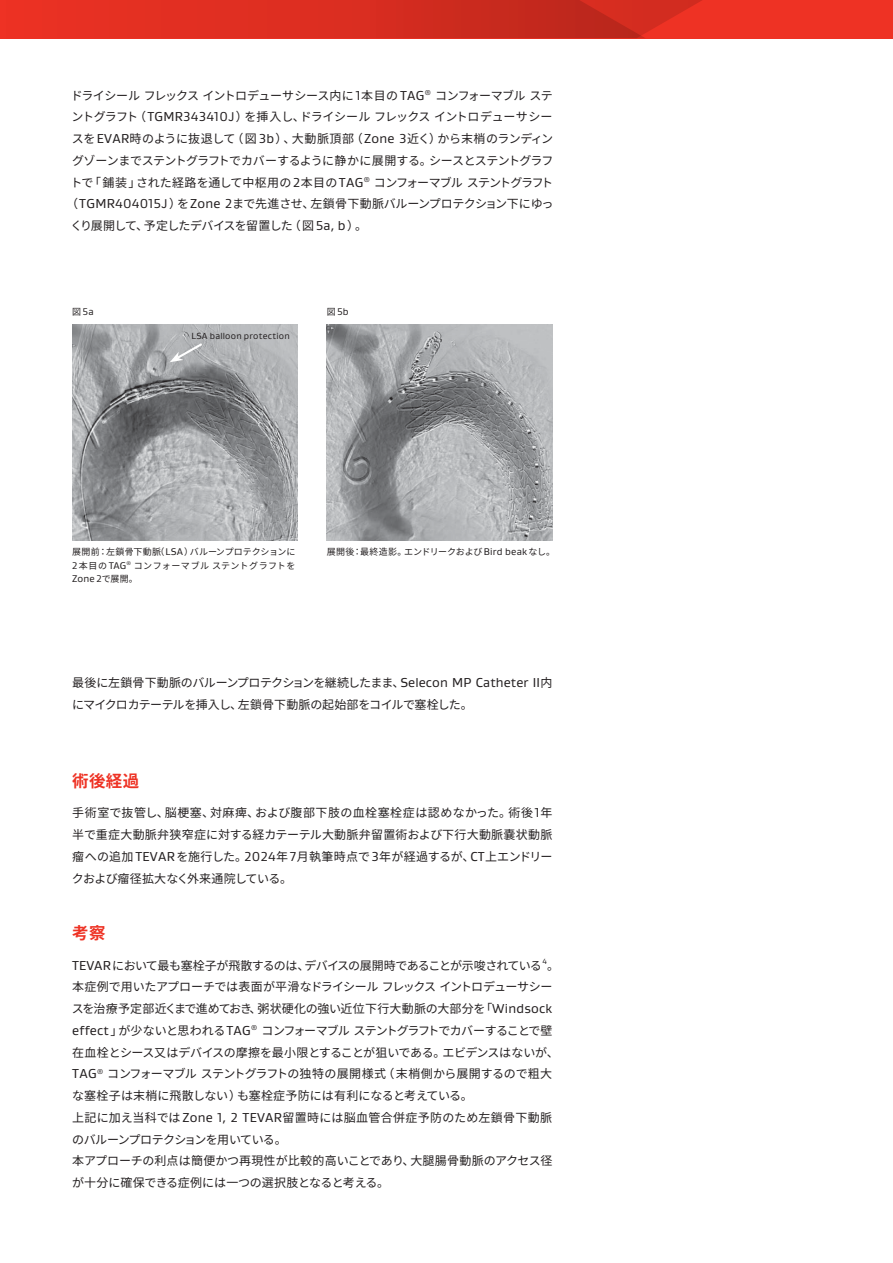
<style>
.page{position:relative;width:893px;height:1263px;background:#fff}
.page>*{position:absolute;margin:0;border:0;box-sizing:border-box;transform-origin:0 0}
.t1{font:700 16.5px "Noto Sans CJ Kjp";letter-spacing:.02em;color:#ee3224}
.t2{font:12px/21.8px "Noto Sans CJ Kjp";letter-spacing:-.025em;color:#231f20}
.t3{font:12px "Noto Sans CJ Kjp";letter-spacing:-.05em;color:#231f20}
.t4{font:12px "Noto Sans CJ Kjp";letter-spacing:-.06em;color:#231f20}
.t5{font:9.9px "Gore Gustan";letter-spacing:.005em;color:#231f20}
.t6{font:9.15px "Gore Gustan";letter-spacing:.03em;color:#231f20}
.t7{font:9px "Noto Sans CJ Kjp";letter-spacing:-.02em;color:#231f20}
.t8{font:9px "Noto Sans CJ Kjp";letter-spacing:.025em;color:#231f20}
.t9{font:9px "Noto Sans CJ Kjp";letter-spacing:.055em;color:#231f20}
.t10{font:7.65px "Gore Gustan";color:#231f20}
.s1{font-family:"Gore Gustan";font-size:13.2px}
.s2{font-family:"Noto Sans CJ Kjp";font-size:9px}
.s3{font-family:"Gore Gustan";font-size:9.9px}
</style>
<div class="page">
<div style="left:0;top:0;width:893px;height:38px;background:#ee3224"></div>
<svg style="left:145px;top:0;width:557px;height:38px"></svg>
<img style="left:327px;top:324px;width:225px;height:217px">
<img style="left:72px;top:324px;width:226px;height:217px">
<svg style="left:170px;top:341px;width:35px;height:21px"></svg>
<p class="t2" style="left:71px;top:85px;width:483px">ドライシールフレックスイントロデューサシース内に <span class="s1">1</span>本目の <span class="s1">TAG</span><sup>®</sup> コンフォーマブルステ</p>
<p class="t2" style="left:72px;top:106px;width:482px">ントグラフト（<span class="s1">TGMR343410</span>J）を挿入し、ドライシールフレックスイントロデューサシー</p>
<p class="t2" style="left:72px;top:128px;width:483px">スを<span class="s1">EVAR</span>時のように抜退して（図 <span class="s1">3b</span>）、大動脈頂部（<span class="s1">Zone 3</span>近く）から末梢のランディン</p>
<p class="t2" style="left:72px;top:150px;width:483px">グゾーンまでステントグラフトでカバーするように静かに展開する。シースとステントグラフ</p>
<p class="t2" style="left:70px;top:172px;width:484px">トで「鋪装」された経路を通して中枢用の<span class="s1">2</span>本目の<span class="s1">TAG</span><sup>®</sup> コンフォーマブルステントグラフト</p>
<p class="t2" style="left:66px;top:193px;width:489px">（<span class="s1">TGMR404015</span>J）を<span class="s1">Zone 2</span>まで先進させ、左鎖骨下動脈バルーンプロテクション下にゆっ</p>
<p class="t4" style="left:71px;top:219px;width:298px">くり展開して、予定したデバイスを留置した（図 <span class="s1">5a, b</span> ）。</p>
<p class="t5" style="left:72px;top:305px;width:23px"><span class="s2">図</span>5a</p>
<p class="t5" style="left:327px;top:305px;width:23px"><span class="s2">図</span>5b</p>
<p class="t6" style="left:191px;top:330px;width:100px">LSA balloon protection</p>
<p class="t8" style="left:72px;top:547px;width:225px">展開前：左鎖骨下動脈（<span class="s3">LSA</span>）バルーンプロテクションに</p>
<p class="t7" style="left:327px;top:547px;width:230px">展開後：最終造影。エンドリークおよび<span class="s3">Bird beak</span>なし。</p>
<p class="t9" style="left:72px;top:560px;width:225px"><span class="s3">2</span>本目の <span class="s3">TAG</span><sup>®</sup> コンフォーマブルステントグラフトを</p>
<p class="t5" style="left:72px;top:572px;width:67px">Zone 2<span class="s2">で展開。</span></p>
<p class="t2" style="left:72px;top:672px;width:482px">最後に左鎖骨下動脈のバルーンプロテクションを継続したまま、<span class="s1">Selecon MP Catheter II</span>内にマイクロカテーテルを挿入し、左鎖骨下動脈の起始部をコイルで塞栓した。</p>
<h1 class="t1" style="left:72px;top:771px;width:68px">術後経過</h1>
<p class="t2" style="left:72px;top:802px;width:482px;text-align:justify">手術室で抜管し、脳梗塞、対麻痺、および腹部下肢の血栓塞栓症は認めなかった。術後<span class="s1">1</span>年半で重症大動脈弁狭窄症に対する経カテーテル大動脈弁留置術および下行大動脈嚢状動脈瘤への追加<span class="s1">TEVAR</span>を施行した。<span class="s1">2024</span>年<span class="s1">7</span>月執筆時点で<span class="s1">3</span>年が経過するが、<span class="s1">CT</span>上エンドリークおよび瘤径拡大なく外来通院している。</p>
<h1 class="t1" style="left:72px;top:923px;width:35px">考察</h1>
<p class="t3" style="left:72px;top:958px;width:488px"><span class="s1">TEVAR</span>において最も塞栓子が飛散するのは、デバイスの展開時であることが示唆されている。</p>
<p class="t10" style="left:543px;top:956px;width:6px">4</p>
<p class="t2" style="left:72px;top:976px;width:489px">本症例で用いたアプローチでは表面が平滑なドライシールフレックスイントロデューサシースを治療予定部近くまで進めておき、粥状硬化の強い近位下行大動脈の大部分を「<span class="s1">Windsock effect</span> 」が少ないと思われる<span class="s1">TAG</span><sup>®</sup> コンフォーマブルステントグラフトでカバーすることで壁在血栓とシース又はデバイスの摩擦を最小限とすることが狙いである。エビデンスはないが、<span class="s1">TAG</span><sup>®</sup> コンフォーマブルステントグラフトの独特の展開様式（末梢側から展開するので粗大な塞栓子は末梢に飛散しない）も塞栓症予防には有利になると考えている。<br>上記に加え当科では<span class="s1">Zone 1, 2 TEVAR</span>留置時には脳血管合併症予防のため左鎖骨下動脈のバルーンプロテクションを用いている。<br>本アプローチの利点は簡便かつ再現性が比較的高いことであり、大腿腸骨動脈のアクセス径が十分に確保できる症例には一つの選択肢となると考える。</p>
</div>
